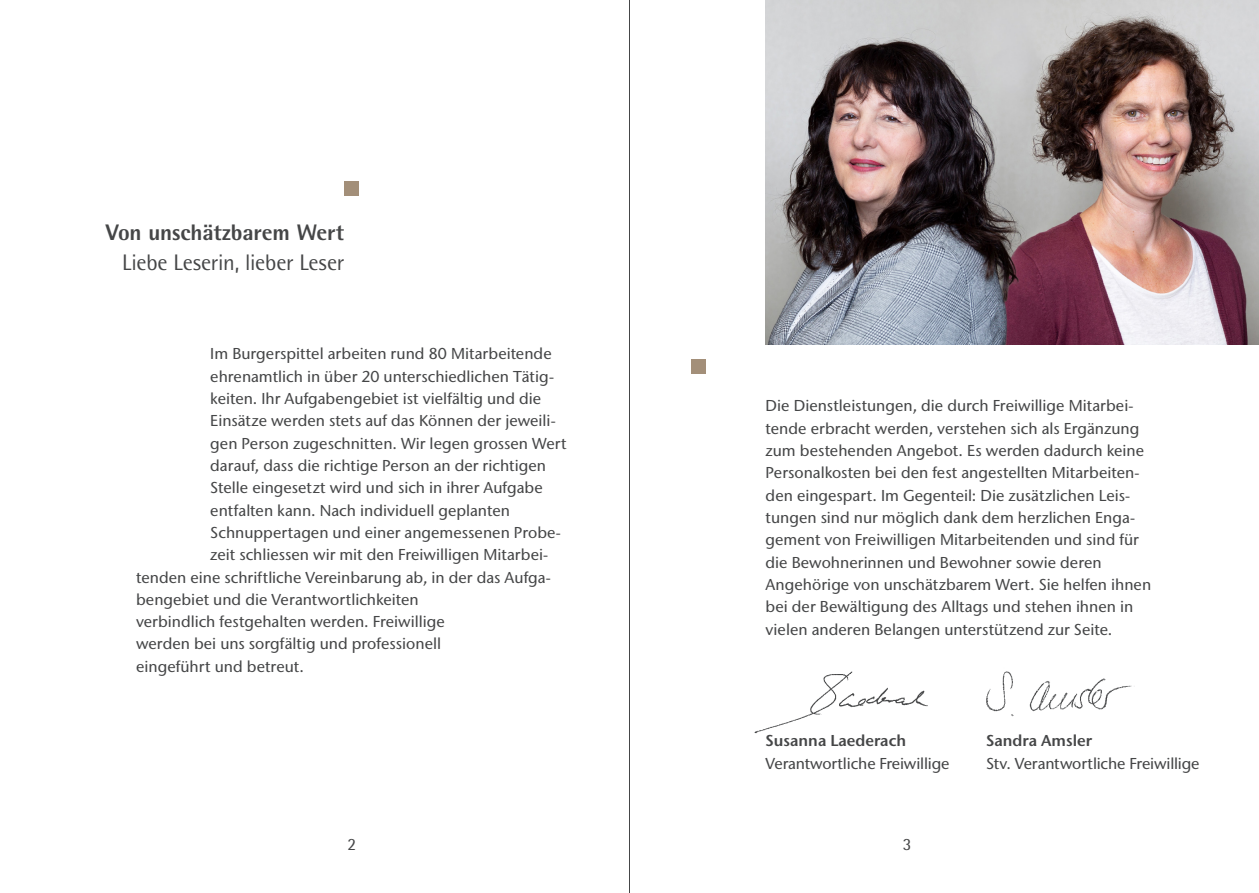
<style>
.page{position:relative;width:1259px;height:893px;background:#fff}
.page>*{position:absolute;margin:0;border:0;box-sizing:border-box;transform-origin:0 0}
.t1{font:22.5px "Rotis Semi Sans";letter-spacing:-.01em;color:#454647}
.t2{font:800 22.5px "Rotis Semi Sans";letter-spacing:-.01em;color:#454647}
.t3{font:17.25px "Rotis Semi Sans";color:#454647}
.t4{font:500 15.75px/22.4px "Stone Sans IIITC Std";color:#454647}
.t5{font:600 15.75px "Stone Sans IIITC Std";color:#454647}
</style>
<div class="page">
<div style="left:344px;top:181px;width:15px;height:15px;background:#a38f79"></div>
<div style="left:691px;top:359px;width:15px;height:15px;background:#a38f79"></div>
<img style="left:765px;top:0;width:494px;height:344px">
<img style="left:754px;top:671px;width:174px;height:63px">
<img style="left:986px;top:671px;width:149px;height:46px">
<hr style="left:629px;top:0;width:1px;height:893px;background:#454647">
<h1 class="t2" style="left:106px;top:218px;width:240px">Von unschätzbarem Wert</h1>
<h1 class="t1" style="left:122px;top:249px;width:224px">Liebe Leserin, lieber Leser</h1>
<p class="t4" style="left:210px;top:343px;width:343px">Im Burgerspittel arbeiten rund 80 Mitarbeitende</p>
<p class="t4" style="left:210px;top:365px;width:345px">ehrenamtlich in über 20 unterschiedlichen Tätig-</p>
<p class="t4" style="left:210px;top:387px;width:332px">keiten. Ihr Aufgabengebiet ist vielfältig und die</p>
<p class="t4" style="left:210px;top:409px;width:347px">Einsätze werden stets auf das Können der jeweili-</p>
<p class="t4" style="left:210px;top:432px;width:358px">gen Person zugeschnitten. Wir legen grossen Wert</p>
<p class="t4" style="left:210px;top:454px;width:337px">darauf, dass die richtige Person an der richtigen</p>
<p class="t4" style="left:210px;top:476px;width:334px">Stelle eingesetzt wird und sich in ihrer Aufgabe</p>
<p class="t4" style="left:210px;top:499px;width:301px">entfalten kann. Nach individuell geplanten</p>
<p class="t4" style="left:210px;top:521px;width:352px">Schnuppertagen und einer angemessenen Probe-</p>
<p class="t4" style="left:210px;top:543px;width:339px">zeit schliessen wir mit den Freiwilligen Mitarbei-</p>
<p class="t4" style="left:136px;top:566px;width:416px">tenden eine schriftliche Vereinbarung ab, in der das Aufga-</p>
<p class="t4" style="left:136px;top:588px;width:284px">bengebiet und die Verantwortlichkeiten</p>
<p class="t4" style="left:136px;top:610px;width:310px">verbindlich festgehalten werden. Freiwillige</p>
<p class="t4" style="left:136px;top:633px;width:306px">werden bei uns sorgfältig und professionell</p>
<p class="t4" style="left:136px;top:655px;width:169px">eingeführt und betreut.</p>
<p class="t4" style="left:765px;top:395px;width:387px">Die Dienstleistungen, die durch Freiwillige Mitarbei&shy;tende erbracht werden, verstehen sich als Ergänzung zum bestehenden Angebot. Es werden dadurch keine Personalkosten bei den fest angestellten Mitarbeiten&shy;den eingespart. Im Gegenteil: Die zusätzlichen Leis&shy;tungen sind nur möglich dank dem herzlichen Enga&shy;gement von Freiwilligen Mitarbeitenden und sind für die Bewohnerinnen und Bewohner sowie deren Angehörige von unschätzbarem Wert. Sie helfen ihnen bei der Bewältigung des Alltags und stehen ihnen in vielen anderen Belangen unterstützend zur Seite.</p>
<p class="t5" style="left:765px;top:731px;width:142px">Susanna Laederach</p>
<p class="t4" style="left:765px;top:752px;width:186px">Verantwortliche Freiwillige</p>
<p class="t5" style="left:986px;top:731px;width:107px">Sandra Amsler</p>
<p class="t4" style="left:986px;top:752px;width:215px">Stv. Verantwortliche Freiwillige</p>
<p class="t3" style="left:348px;top:834px;width:10px">2</p>
<p class="t3" style="left:902px;top:834px;width:10px">3</p>
</div>
